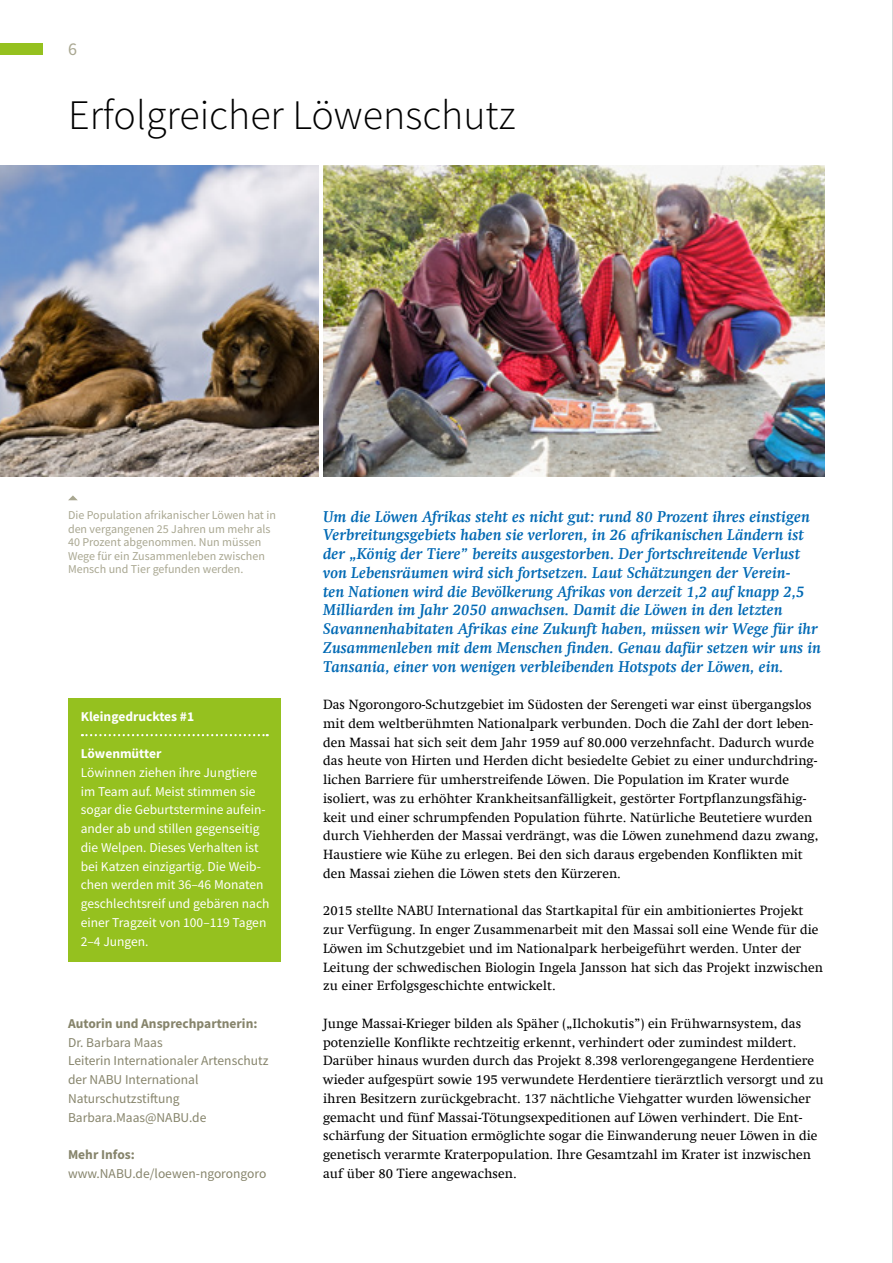
<style>
.page{position:relative;width:893px;height:1263px;background:#fff}
.page>*{position:absolute;margin:0;border:0;box-sizing:border-box;transform-origin:0 0}
.t1{font:300 42px "Source Sans Pro";color:#000}
.t2{font:18px "Source Sans Pro";color:#a9a791}
.t3{font:italic 700 15.75px/18.8px "Swift Com";color:#0069b4}
.t4{font:13.5px/18.8px "Swift Com";color:#000}
.t5{font:13.5px/18.8px "Source Sans Pro";color:#fff}
.t6{font:13.5px/18.8px "Source Sans Pro";color:#86846b}
.t7{font:700 13.5px "Source Sans Pro";color:#86846b}
.t8{font:700 13.5px "Source Sans Pro";color:#fff}
.t9{font:12px/13.5px "Source Sans Pro";color:#a9a791}
</style>
<div class="page">
<div style="left:0;top:44px;width:43px;height:11px;background:#95c11f"></div>
<svg style="left:68px;top:495px;width:10px;height:5px"></svg>
<div style="left:68px;top:698px;width:213px;height:263px;background:#95c11f"></div>
<svg style="left:82px;top:734px;width:186px;height:2px"></svg>
<img style="left:0;top:166px;width:319px;height:310px">
<img style="left:323px;top:166px;width:502px;height:310px">
<hr style="left:892px;top:0;width:1px;height:1263px;background:#b3b2b2">
<h2 class="t2" style="left:68px;top:38px;width:10px">6</h2>
<h1 class="t1" style="left:68px;top:89px;width:449px">Erfolgreicher Löwenschutz</h1>
<p class="t9" style="left:68px;top:508px;width:209px">Die Population afrikanischer Löwen hat in den vergangenen 25 Jahren um mehr als 40 Prozent abgenommen. Nun müssen Wege für ein Zusammenleben zwischen Mensch und Tier gefunden werden.</p>
<p class="t8" style="left:81px;top:707px;width:115px">Kleingedrucktes #1</p>
<p class="t8" style="left:81px;top:744px;width:82px">Löwenmütter</p>
<p class="t5" style="left:81px;top:763px;width:190px">Löwinnen ziehen ihre Jungtiere im Team auf. Meist stimmen sie sogar die Geburtstermine aufein&shy;ander ab und stillen gegenseitig die Welpen. Dieses Verhalten ist bei Katzen einzigartig. Die Weib&shy;chen werden mit 36–46 Monaten geschlechtsreif und gebären nach einer Tragzeit von 100–119 Tagen<br>2–4 Jungen.</p>
<p class="t7" style="left:68px;top:1014px;width:191px">Autorin und Ansprechpartnerin:</p>
<p class="t6" style="left:68px;top:1033px;width:202px">Dr. Barbara Maas<br>Leiterin Internationaler Artenschutz der NABU International<br>Naturschutzstiftung<br>Barbara.Maas@NABU.de</p>
<p class="t7" style="left:68px;top:1145px;width:68px">Mehr Infos:</p>
<p class="t6" style="left:68px;top:1164px;width:200px">www.NABU.de/loewen-ngorongoro</p>
<p class="t3" style="left:323px;top:507px;width:499px">Um die Löwen Afrikas steht es nicht gut: rund 80 Prozent ihres einstigen Verbreitungsgebiets haben sie verloren, in 26 afrikanischen Ländern ist der „König der Tiere” bereits ausgestorben. Der fortschreitende Verlust von Lebensräumen wird sich fortsetzen. Laut Schätzungen der Verein-<br>ten Nationen wird die Bevölkerung Afrikas von derzeit 1,2 auf knapp 2,5<br>Milliarden im Jahr 2050 anwachsen. Damit die Löwen in den letzten Savannenhabitaten Afrikas eine Zukunft haben, müssen wir Wege für ihr Zusammenleben mit dem Menschen finden. Genau dafür setzen wir uns in Tansania, einer von wenigen verbleibenden Hotspots der Löwen, ein.</p>
<p class="t4" style="left:323px;top:695px;width:497px">Das Ngorongoro-Schutzgebiet im Südosten der Serengeti war einst übergangslos mit dem weltberühmten Nationalpark verbunden. Doch die Zahl der dort leben&shy;den Massai hat sich seit dem Jahr 1959 auf 80.000 verzehnfacht. Dadurch wurde das heute von Hirten und Herden dicht besiedelte Gebiet zu einer undurchdring&shy;lichen Barriere für umherstreifende Löwen. Die Population im Krater wurde isoliert, was zu erhöhter Krankheitsanfälligkeit, gestörter Fortpflanzungsfähig&shy;keit und einer schrumpfenden Population führte. Natürliche Beutetiere wurden durch Viehherden der Massai verdrängt, was die Löwen zunehmend dazu zwang, Haustiere wie Kühe zu erlegen. Bei den sich daraus ergebenden Konflikten mit den Massai ziehen die Löwen stets den Kürzeren.</p>
<p class="t4" style="left:323px;top:901px;width:501px">2015 stellte NABU International das Startkapital für ein ambitioniertes Projekt zur Verfügung. In enger Zusammenarbeit mit den Massai soll eine Wende für die Löwen im Schutzgebiet und im Nationalpark herbeigeführt werden. Unter der Leitung der schwedischen Biologin Ingela Jansson hat sich das Projekt inzwischen zu einer Erfolgsgeschichte entwickelt.</p>
<p class="t4" style="left:323px;top:1014px;width:502px">Junge Massai-Krieger bilden als Späher („Ilchokutis”) ein Frühwarnsystem, das potenzielle Konflikte rechtzeitig erkennt, verhindert oder zumindest mildert.<br>Darüber hinaus wurden durch das Projekt 8.398 verlorengegangene Herdentiere wieder aufgespürt sowie 195 verwundete Herdentiere tierärztlich versorgt und zu ihren Besitzern zurückgebracht. 137 nächtliche Viehgatter wurden löwensicher gemacht und fünf Massai-Tötungsexpeditionen auf Löwen verhindert. Die Ent&shy;schärfung der Situation ermöglichte sogar die Einwanderung neuer Löwen in die genetisch verarmte Kraterpopulation. Ihre Gesamtzahl im Krater ist inzwischen auf über 80 Tiere angewachsen.</p>
</div>
